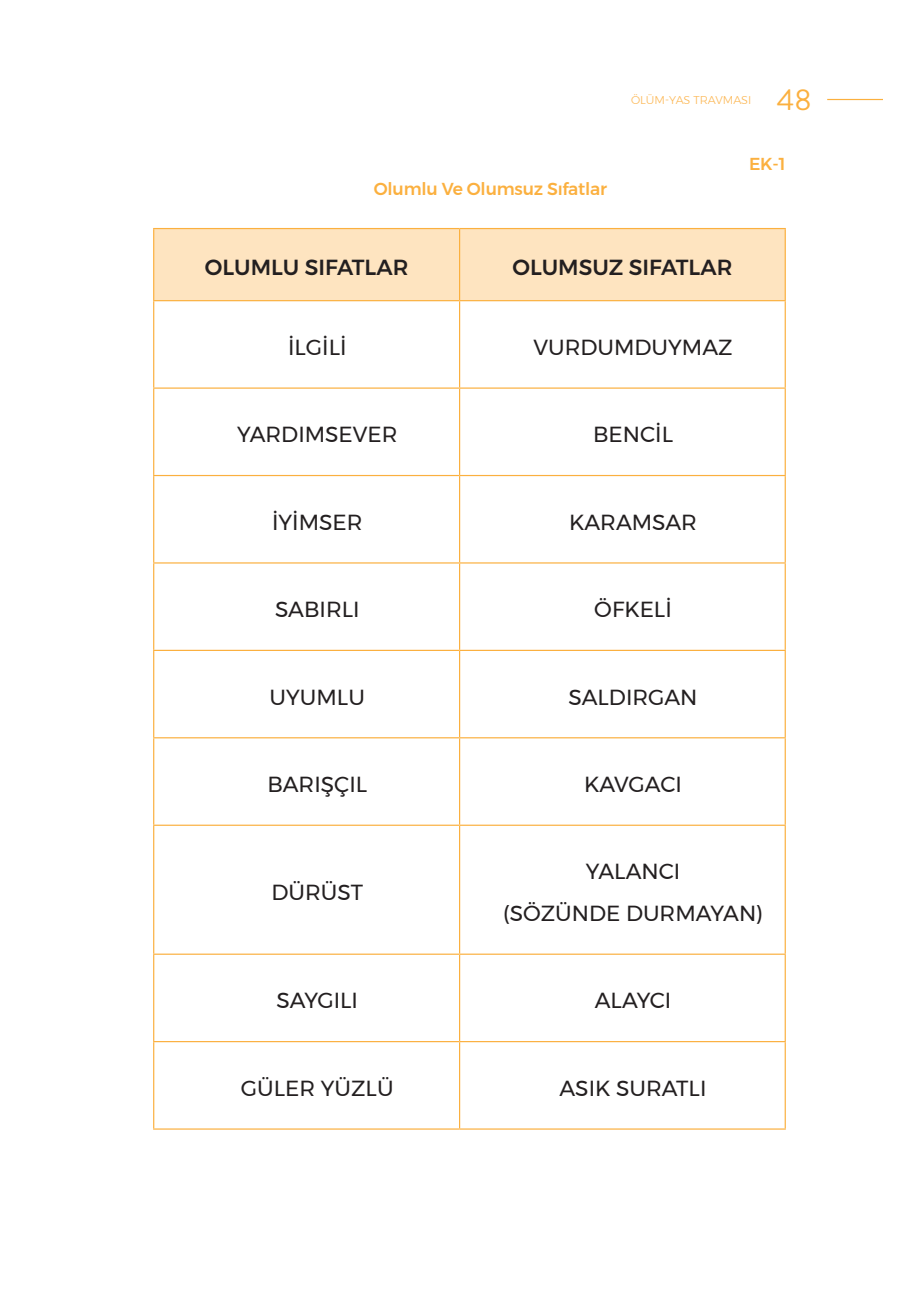
<style>
.page{position:relative;width:906px;height:1289px;background:#fff}
.page>*{position:absolute;margin:0;border:0;box-sizing:border-box;transform-origin:0 0}
.t1{font:30px "Brandon Grotesque";color:#fbb03f}
.tablo_içi{font:21.75px "Montserrat";color:#231f20}
.tablo_içi-2{font:500 21.75px "Montserrat";color:#231f20}
.ara_başlık{font:500 17.25px "Montserrat";letter-spacing:-.01em;color:#fbb03f}
.t2{font:300 11.25px "Montserrat";color:#fcb754}
</style>
<div class="page">
<hr style="left:827px;top:99px;width:79px;height:1px;background:#fbb03f">
<div style="left:884px;top:74px;width:22px;height:62px;background:#fff"></div>
<div style="left:154px;top:229px;width:630px;height:71px;background:#fee4c0"></div>
<svg style="left:154px;top:301px;width:630px;height:827px"></svg>
<hr style="left:153px;top:228px;width:306px;height:1px;background:#fbb03f">
<hr style="left:153px;top:229px;width:1px;height:71px;background:#fbb03f">
<hr style="left:459px;top:228px;width:327px;height:1px;background:#fbb03f">
<hr style="left:459px;top:229px;width:1px;height:71px;background:#fbb03f">
<hr style="left:784px;top:229px;width:2px;height:71px;background:#fbb03f">
<hr style="left:153px;top:300px;width:306px;height:1px;background:#fbb03f">
<hr style="left:153px;top:301px;width:1px;height:86px;background:#fbb03f">
<hr style="left:459px;top:300px;width:327px;height:1px;background:#fbb03f">
<hr style="left:459px;top:301px;width:1px;height:86px;background:#fbb03f">
<hr style="left:784px;top:301px;width:2px;height:86px;background:#fbb03f">
<hr style="left:153px;top:387px;width:306px;height:2px;background:#fbb03f">
<hr style="left:153px;top:389px;width:1px;height:86px;background:#fbb03f">
<hr style="left:459px;top:387px;width:327px;height:2px;background:#fbb03f">
<hr style="left:459px;top:389px;width:1px;height:86px;background:#fbb03f">
<hr style="left:784px;top:389px;width:2px;height:86px;background:#fbb03f">
<hr style="left:153px;top:475px;width:306px;height:1px;background:#fbb03f">
<hr style="left:153px;top:476px;width:1px;height:86px;background:#fbb03f">
<hr style="left:459px;top:475px;width:327px;height:1px;background:#fbb03f">
<hr style="left:459px;top:476px;width:1px;height:86px;background:#fbb03f">
<hr style="left:784px;top:476px;width:2px;height:86px;background:#fbb03f">
<hr style="left:153px;top:562px;width:306px;height:1px;background:#fbb03f">
<hr style="left:153px;top:563px;width:1px;height:86px;background:#fbb03f">
<hr style="left:459px;top:562px;width:327px;height:1px;background:#fbb03f">
<hr style="left:459px;top:563px;width:1px;height:86px;background:#fbb03f">
<hr style="left:784px;top:563px;width:2px;height:86px;background:#fbb03f">
<hr style="left:153px;top:649px;width:306px;height:2px;background:#fbb03f">
<hr style="left:153px;top:651px;width:1px;height:86px;background:#fbb03f">
<hr style="left:459px;top:649px;width:327px;height:2px;background:#fbb03f">
<hr style="left:459px;top:651px;width:1px;height:86px;background:#fbb03f">
<hr style="left:784px;top:651px;width:2px;height:86px;background:#fbb03f">
<hr style="left:153px;top:737px;width:306px;height:1px;background:#fbb03f">
<hr style="left:153px;top:738px;width:1px;height:86px;background:#fbb03f">
<hr style="left:459px;top:737px;width:327px;height:1px;background:#fbb03f">
<hr style="left:459px;top:738px;width:1px;height:86px;background:#fbb03f">
<hr style="left:784px;top:738px;width:2px;height:86px;background:#fbb03f">
<hr style="left:153px;top:824px;width:306px;height:1px;background:#fbb03f">
<hr style="left:153px;top:825px;width:1px;height:128px;background:#fbb03f">
<hr style="left:459px;top:824px;width:327px;height:1px;background:#fbb03f">
<hr style="left:459px;top:825px;width:1px;height:128px;background:#fbb03f">
<hr style="left:784px;top:825px;width:2px;height:128px;background:#fbb03f">
<hr style="left:153px;top:953px;width:306px;height:1px;background:#fbb03f">
<hr style="left:153px;top:954px;width:1px;height:87px;background:#fbb03f">
<hr style="left:459px;top:953px;width:327px;height:1px;background:#fbb03f">
<hr style="left:459px;top:954px;width:1px;height:87px;background:#fbb03f">
<hr style="left:784px;top:954px;width:2px;height:87px;background:#fbb03f">
<hr style="left:153px;top:1041px;width:306px;height:1px;background:#fbb03f">
<hr style="left:153px;top:1042px;width:1px;height:86px;background:#fbb03f">
<hr style="left:459px;top:1041px;width:327px;height:1px;background:#fbb03f">
<hr style="left:459px;top:1042px;width:1px;height:86px;background:#fbb03f">
<hr style="left:784px;top:1042px;width:2px;height:86px;background:#fbb03f">
<hr style="left:153px;top:1128px;width:306px;height:1px;background:#fbb03f">
<hr style="left:459px;top:1128px;width:327px;height:1px;background:#fbb03f">
<p class="t2" style="left:631px;top:92px;width:122px">ÖLÜM-YAS TRAVMASI</p>
<h1 class="t1" style="left:777px;top:79px;width:36px">48</h1>
<p class="ara_başlık" style="left:374px;top:176px;width:235px">Olumlu Ve Olumsuz Sıfatlar</p>
<p class="ara_başlık" style="left:749px;top:150px;width:38px">EK-1</p>
<p class="tablo_içi-2" style="left:205px;top:250px;width:205px">OLUMLU SIFATLAR</p>
<p class="tablo_içi-2" style="left:512px;top:250px;width:221px">OLUMSUZ SIFATLAR</p>
<p class="tablo_içi" style="left:288px;top:330px;width:60px">İLGİLİ</p>
<p class="tablo_içi" style="left:533px;top:330px;width:200px">VURDUMDUYMAZ</p>
<p class="tablo_içi" style="left:237px;top:418px;width:162px">YARDIMSEVER</p>
<p class="tablo_içi" style="left:593px;top:418px;width:81px">BENCİL</p>
<p class="tablo_içi" style="left:272px;top:505px;width:92px">İYİMSER</p>
<p class="tablo_içi" style="left:569px;top:505px;width:129px">KARAMSAR</p>
<p class="tablo_içi" style="left:275px;top:593px;width:86px">SABIRLI</p>
<p class="tablo_içi" style="left:594px;top:593px;width:79px">ÖFKELİ</p>
<p class="tablo_içi" style="left:270px;top:680px;width:97px">UYUMLU</p>
<p class="tablo_içi" style="left:568px;top:680px;width:131px">SALDIRGAN</p>
<p class="tablo_içi" style="left:267px;top:767px;width:101px">BARIŞÇIL</p>
<p class="tablo_içi" style="left:584px;top:767px;width:99px">KAVGACI</p>
<p class="tablo_içi" style="left:271px;top:875px;width:93px">DÜRÜST</p>
<p class="tablo_içi" style="left:585px;top:855px;width:96px">YALANCI</p>
<p class="tablo_içi" style="left:503px;top:896px;width:261px">(SÖZÜNDE DURMAYAN)</p>
<p class="tablo_içi" style="left:276px;top:984px;width:83px">SAYGILI</p>
<p class="tablo_içi" style="left:594px;top:984px;width:78px">ALAYCI</p>
<p class="tablo_içi" style="left:241px;top:1071px;width:154px">GÜLER YÜZLÜ</p>
<p class="tablo_içi" style="left:559px;top:1071px;width:148px">ASIK SURATLI</p>
</div>
